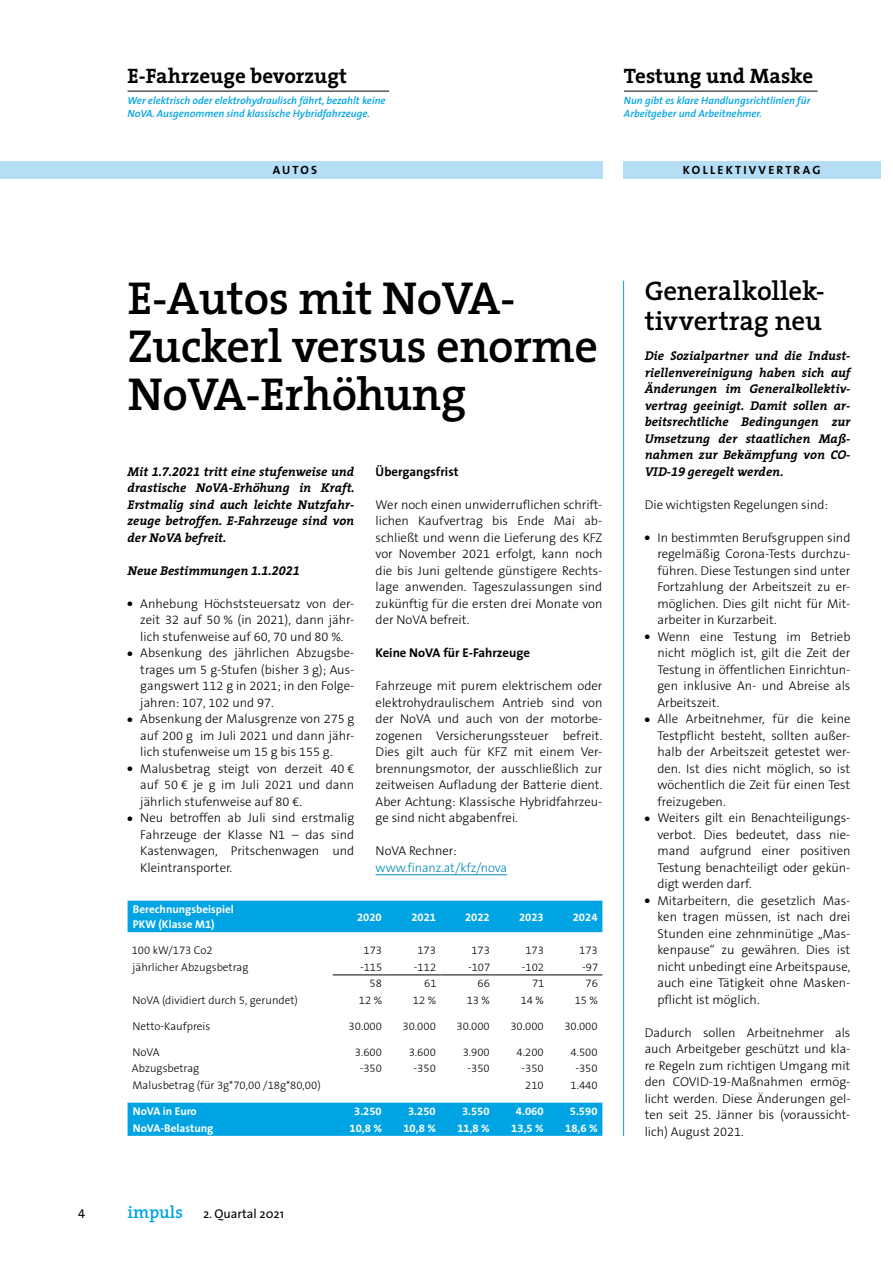
<style>
.page{position:relative;width:893px;height:1263px;background:#fff}
.page>*{position:absolute;margin:0;border:0;box-sizing:border-box;transform-origin:0 0}
.t1{font:600 46.5px/48px "The Serif";letter-spacing:-.01em;color:#000}
.t2{font:600 27px/30px "The Serif";letter-spacing:-.01em;color:#000}
.t3{font:700 21px "The Serif";color:#000}
.t4{font:300 12.75px/16.5px "The Sans B3";color:#000;text-align:justify}
.t5{font:italic 700 12.75px/16.5px "The Serif";color:#000;text-align:justify}
.t6{font:700 12.75px "The Sans";color:#000}
.t7{font:300 12.75px "The Sans B3";letter-spacing:-.01em;color:#0089b5}
.t8{font:12.75px "The Sans";color:#000}
.t9{font:12.75px "The Sans Caps";color:#000}
.t10{font:12px "The Sans Bold Caps";letter-spacing:.185em;color:#000}
.t11{font:300 11.25px "The Sans B3";color:#000}
.t12{font:700 11.25px/15px "The Sans B7";color:#fff}
.t13{font:italic 600 10.5px/12.8px "The Sans";color:#00a4e2}
.s1{font-family:"The Serif Bold Expert";font-weight:400}
.s2{font-family:"The Serif";font-weight:600;font-size:17.25px;color:#00a4e2}
</style>
<div class="page">
<hr style="left:128px;top:91px;width:261px;height:1px;background:#000">
<div style="left:0;top:162px;width:603px;height:17px;background:#b5def6"></div>
<hr style="left:376px;top:874px;width:131px;height:1px;background:#0089b5">
<hr style="left:624px;top:91px;width:193px;height:1px;background:#000">
<div style="left:623px;top:162px;width:257px;height:17px;background:#b5def6"></div>
<hr style="left:623px;top:281px;width:1px;height:855px;background:#00a4e2">
<div style="left:128px;top:901px;width:474px;height:235px;background:#00a4e2"></div>
<svg style="left:128px;top:932px;width:474px;height:170px"></svg>
<hr style="left:333px;top:974px;width:54px;height:1px;background:#000">
<hr style="left:387px;top:974px;width:54px;height:1px;background:#000">
<hr style="left:441px;top:974px;width:54px;height:1px;background:#000">
<hr style="left:495px;top:974px;width:53px;height:1px;background:#000">
<hr style="left:548px;top:974px;width:54px;height:1px;background:#000">
<h3 class="t3" style="left:128px;top:59px;width:221px">E-Fahrzeuge bevorzugt</h3>
<p class="t13" style="left:128px;top:94px;width:260px">Wer elektrisch oder elektrohydraulisch fährt, bezahlt keine<br>NoVA. Ausgenommen sind klassische Hybridfahrzeuge.</p>
<p class="t10" style="left:273px;top:160px;width:46px">AUTOS</p>
<h3 class="t3" style="left:624px;top:59px;width:191px">Testung und Maske</h3>
<p class="t13" style="left:624px;top:94px;width:188px">Nun gibt es klare Handlungsrichtlinien für<br>Arbeitgeber und Arbeitnehmer.</p>
<p class="t10" style="left:683px;top:160px;width:139px">KOLLEKTIVVERTRAG</p>
<h1 class="t1" style="left:128px;top:273px;width:472px">E-Autos mit NoVA-<br>Zuckerl versus enorme<br>NoVA-Erhöhung</h1>
<p class="t5" style="left:128px;top:463px;width:229px">Mit <span class="s1">1.7.2021</span> tritt eine stufenweise und drastische NoVA-Erhöhung in Kraft.<br>Erstmalig sind auch leichte Nutzfahr&shy;zeuge betroffen. E-Fahrzeuge sind von der NoVA befreit.</p>
<p class="t5" style="left:128px;top:562px;width:174px">Neue Bestimmungen <span class="s1">1.1.2021</span></p>
<p class="t4" style="left:140px;top:596px;width:216px;text-indent:-13px">● Anhebung Höchststeuersatz von der&shy;zeit 32 auf 50 % (in 2021), dann jähr&shy;lich stufenweise auf 60, 70 und 80 %.</p>
<p class="t4" style="left:140px;top:645px;width:216px;text-indent:-13px">● Absenkung des jährlichen Abzugsbe&shy;trages um 5 g-Stufen (bisher 3 g); Aus&shy;gangswert 112 g in 2021; in den Folge&shy;jahren: 107, 102 und 97.</p>
<p class="t4" style="left:140px;top:711px;width:216px;text-indent:-13px">● Absenkung der Malusgrenze von 275 g auf 200 g im Juli 2021 und dann jähr&shy;lich stufenweise um 15 g bis 155 g.</p>
<p class="t4" style="left:140px;top:761px;width:216px;text-indent:-13px">● Malusbetrag steigt von derzeit 40 € auf 50 € je g im Juli 2021 und dann jährlich stufenweise auf 80 €.</p>
<p class="t4" style="left:140px;top:810px;width:216px;text-indent:-13px">● Neu betroffen ab Juli sind erstmalig Fahrzeuge der Klasse N1 – das sind Kastenwagen, Pritschenwagen und Kleintransporter.</p>
<p class="t6" style="left:376px;top:461px;width:84px">Übergangsfrist</p>
<p class="t4" style="left:376px;top:497px;width:228px">Wer noch einen unwiderruflichen schrift&shy;lichen Kaufvertrag bis Ende Mai ab&shy;schließt und wenn die Lieferung des KFZ vor November 2021 erfolgt, kann noch die bis Juni geltende günstigere Rechts&shy;lage anwenden. Tageszulassungen sind zukünftig für die ersten drei Monate von der NoVA befreit.</p>
<p class="t6" style="left:376px;top:642px;width:156px">Keine NoVA für E-Fahrzeuge</p>
<p class="t4" style="left:376px;top:678px;width:228px">Fahrzeuge mit purem elektrischem oder elektrohydraulischem Antrieb sind von der NoVA und auch von der motorbe&shy;zogenen Versicherungssteuer befreit.<br>Dies gilt auch für KFZ mit einem Ver&shy;brennungsmotor, der ausschließlich zur zeitweisen Aufladung der Batterie dient.<br>Aber Achtung: Klassische Hybridfahrzeu&shy;ge sind nicht abgabenfrei.</p>
<p class="t4" style="left:376px;top:843px;width:83px">NoVA Rechner:</p>
<p class="t7" style="left:376px;top:861px;width:133px">www.finanz.at/kfz/nova</p>
<p class="t12" style="left:133px;top:902px;width:103px">Berechnungsbeispiel<br>PKW (Klasse M1)</p>
<p class="t12" style="left:357px;top:910px;width:26px">2020</p>
<p class="t12" style="left:411px;top:910px;width:26px">2021</p>
<p class="t12" style="left:465px;top:910px;width:26px">2022</p>
<p class="t12" style="left:519px;top:910px;width:26px">2023</p>
<p class="t12" style="left:573px;top:910px;width:26px">2024</p>
<p class="t11" style="left:132px;top:944px;width:83px">100 kW/173 Co2</p>
<p class="t11" style="left:364px;top:944px;width:20px">173</p>
<p class="t11" style="left:417px;top:944px;width:20px">173</p>
<p class="t11" style="left:471px;top:944px;width:20px">173</p>
<p class="t11" style="left:525px;top:944px;width:20px">173</p>
<p class="t11" style="left:579px;top:944px;width:20px">173</p>
<p class="t11" style="left:133px;top:961px;width:117px">jährlicher Abzugsbetrag</p>
<p class="t11" style="left:360px;top:961px;width:24px">-115</p>
<p class="t11" style="left:414px;top:961px;width:24px">-112</p>
<p class="t11" style="left:468px;top:961px;width:24px">-107</p>
<p class="t11" style="left:522px;top:961px;width:24px">-102</p>
<p class="t11" style="left:582px;top:961px;width:18px">-97</p>
<p class="t11" style="left:370px;top:978px;width:14px">58</p>
<p class="t11" style="left:424px;top:978px;width:14px">61</p>
<p class="t11" style="left:478px;top:978px;width:14px">66</p>
<p class="t11" style="left:532px;top:978px;width:14px">71</p>
<p class="t11" style="left:585px;top:978px;width:14px">76</p>
<p class="t11" style="left:133px;top:994px;width:167px">NoVA (dividiert durch 5, gerundet)</p>
<p class="t11" style="left:359px;top:994px;width:25px">12%</p>
<p class="t11" style="left:413px;top:994px;width:25px">12%</p>
<p class="t11" style="left:467px;top:994px;width:25px">13%</p>
<p class="t11" style="left:521px;top:994px;width:25px">14%</p>
<p class="t11" style="left:575px;top:994px;width:25px">15%</p>
<p class="t11" style="left:133px;top:1020px;width:79px">Netto-Kaufpreis</p>
<p class="t11" style="left:349px;top:1020px;width:35px">30.000</p>
<p class="t11" style="left:403px;top:1020px;width:35px">30.000</p>
<p class="t11" style="left:456px;top:1020px;width:35px">30.000</p>
<p class="t11" style="left:510px;top:1020px;width:35px">30.000</p>
<p class="t11" style="left:564px;top:1020px;width:35px">30.000</p>
<p class="t11" style="left:133px;top:1046px;width:29px">NoVA</p>
<p class="t11" style="left:355px;top:1046px;width:29px">3.600</p>
<p class="t11" style="left:409px;top:1046px;width:29px">3.600</p>
<p class="t11" style="left:463px;top:1046px;width:29px">3.900</p>
<p class="t11" style="left:517px;top:1046px;width:29px">4.200</p>
<p class="t11" style="left:571px;top:1046px;width:29px">4.500</p>
<p class="t11" style="left:132px;top:1063px;width:69px">Abzugsbetrag</p>
<p class="t11" style="left:360px;top:1063px;width:24px">-350</p>
<p class="t11" style="left:414px;top:1063px;width:24px">-350</p>
<p class="t11" style="left:468px;top:1063px;width:24px">-350</p>
<p class="t11" style="left:521px;top:1063px;width:24px">-350</p>
<p class="t11" style="left:575px;top:1063px;width:24px">-350</p>
<p class="t11" style="left:133px;top:1079px;width:190px">Malusbetrag (für 3g*70,00 /18g*80,00)</p>
<p class="t11" style="left:525px;top:1079px;width:20px">210</p>
<p class="t11" style="left:571px;top:1079px;width:29px">1.440</p>
<p class="t12" style="left:133px;top:1104px;width:65px">NoVA in Euro</p>
<p class="t12" style="left:354px;top:1104px;width:29px">3.250</p>
<p class="t12" style="left:408px;top:1104px;width:29px">3.250</p>
<p class="t12" style="left:462px;top:1104px;width:29px">3.550</p>
<p class="t12" style="left:516px;top:1104px;width:29px">4.060</p>
<p class="t12" style="left:570px;top:1104px;width:29px">5.590</p>
<p class="t12" style="left:133px;top:1120px;width:82px">NoVA-Belastung</p>
<p class="t12" style="left:349px;top:1120px;width:34px">10,8 %</p>
<p class="t12" style="left:403px;top:1120px;width:34px">10,8 %</p>
<p class="t12" style="left:457px;top:1120px;width:34px">11,8 %</p>
<p class="t12" style="left:511px;top:1120px;width:34px">13,5 %</p>
<p class="t12" style="left:565px;top:1120px;width:34px">18,6 %</p>
<p class="t9" style="left:78px;top:1203px;width:8px">4</p>
<p class="t8" style="left:128px;top:1203px;width:158px"><span class="s2">impuls</span> 2. Quartal 2021</p>
<h2 class="t2" style="left:645px;top:276px;width:182px">Generalkollek&shy;tivvertrag neu</h2>
<p class="t5" style="left:645px;top:347px;width:207px">Die Sozialpartner und die Indust&shy;riellenvereinigung haben sich auf Änderungen im Generalkollektiv&shy;vertrag geeinigt. Damit sollen ar&shy;beitsrechtliche Bedingungen zur Umsetzung der staatlichen Maß&shy;nahmen zur Bekämpfung von CO-VID-<span class="s1">19</span> geregelt werden.</p>
<p class="t4" style="left:645px;top:497px;width:185px">Die wichtigsten Regelungen sind:</p>
<p class="t4" style="left:657px;top:530px;width:195px;text-indent:-13px">● In bestimmten Berufsgruppen sind regelmäßig Corona-Tests durchzu&shy;führen. Diese Testungen sind unter Fortzahlung der Arbeitszeit zu er&shy;möglichen. Dies gilt nicht für Mit&shy;arbeiter in Kurzarbeit.</p>
<p class="t4" style="left:657px;top:629px;width:195px;text-indent:-13px">● Wenn eine Testung im Betrieb nicht möglich ist, gilt die Zeit der Testung in öffentlichen Einrichtun&shy;gen inklusive An- und Abreise als Arbeitszeit.</p>
<p class="t4" style="left:657px;top:711px;width:195px;text-indent:-13px">● Alle Arbeitnehmer, für die keine Testpflicht besteht, sollten außer&shy;halb der Arbeitszeit getestet wer&shy;den. Ist dies nicht möglich, so ist wöchentlich die Zeit für einen Test freizugeben.</p>
<p class="t4" style="left:657px;top:810px;width:195px;text-indent:-13px">● Weiters gilt ein Benachteiligungs&shy;verbot. Dies bedeutet, dass nie&shy;mand aufgrund einer positiven Testung benachteiligt oder gekün&shy;digt werden darf.</p>
<p class="t4" style="left:657px;top:893px;width:195px;text-indent:-13px">● Mitarbeitern, die gesetzlich Mas&shy;ken tragen müssen, ist nach drei Stunden eine zehnminütige „Mas&shy;kenpause“ zu gewähren. Dies ist nicht unbedingt eine Arbeitspause, auch eine Tätigkeit ohne Masken&shy;pflicht ist möglich.</p>
<p class="t4" style="left:645px;top:1025px;width:207px">Dadurch sollen Arbeitnehmer als auch Arbeitgeber geschützt und kla&shy;re Regeln zum richtigen Umgang mit den COVID-19-Maßnahmen ermög&shy;licht werden. Diese Änderungen gel&shy;ten seit 25. Jänner bis (voraussicht&shy;lich) August 2021.</p>
</div>
